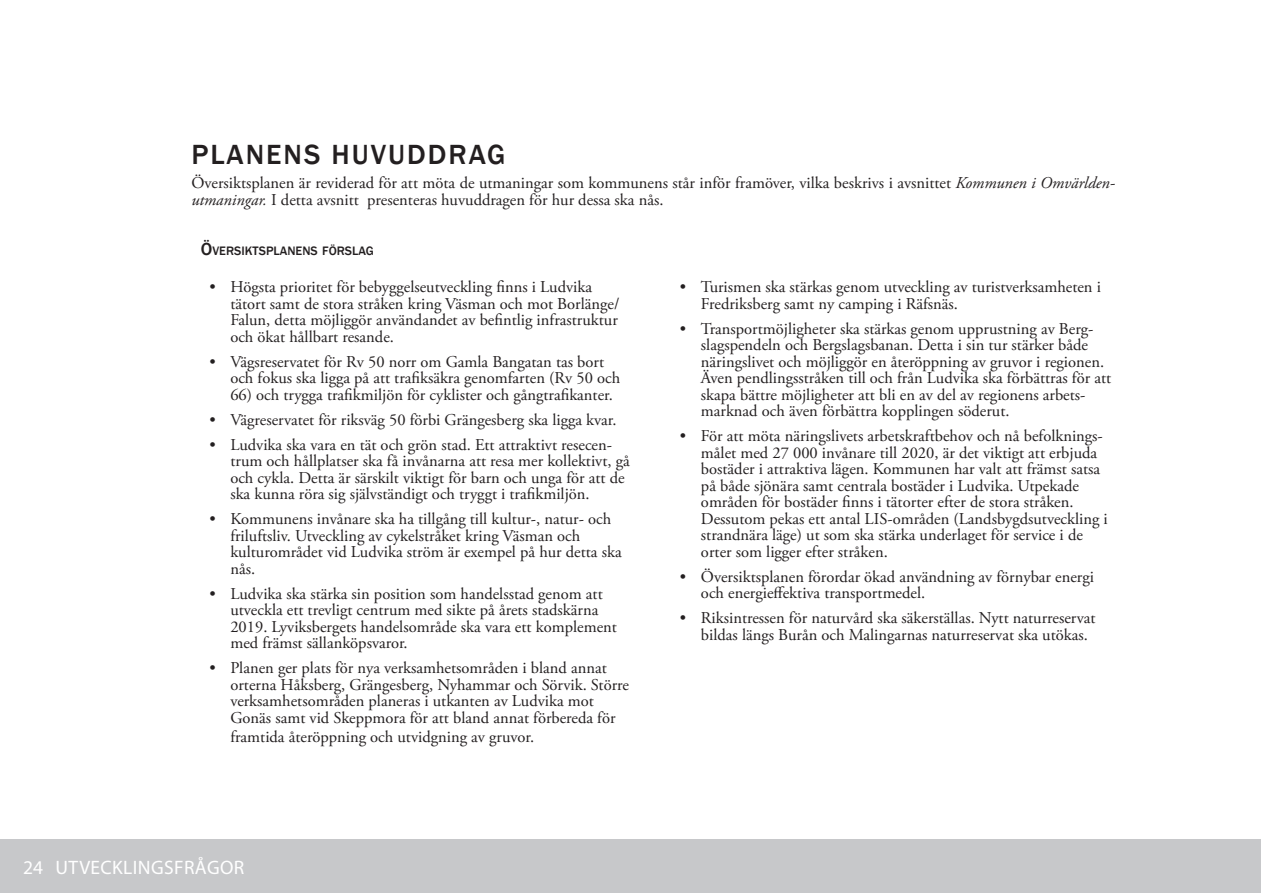
<style>
.page{position:relative;width:1263px;height:893px;background:#fff}
.page>*{position:absolute;margin:0;border:0;box-sizing:border-box;transform-origin:0 0}
.Rubrik_1{font:500 28.5px "Franklin Gothic";letter-spacing:.07em;color:#231f20}
.t1{font:19.5px "Myriad Pro";letter-spacing:.02em;color:#fff}
.Huvudtext{font:16.5px/16.5px "Adobe Garamond Pro";color:#231f20}
.Rubrik_3{font:500 12.6px "Franklin Gothic";color:#231f20}
.s1{font-style:italic}
.s2{font-size:18px}
</style>
<div class="page">
<div style="left:0;top:840px;width:1261px;height:53px;background:#c7c8ca"></div>
<p class="Rubrik_1" style="left:191px;top:137px;width:316px">PLANENS HUVUDDRAG</p>
<p class="Huvudtext" style="left:191px;top:174px;width:925px;line-height:17.2px">Översiktsplanen är reviderad för att möta de utmaningar som kommunens står inför framöver, vilka beskrivs i avsnittet <span class="s1">Kommunen i Omvärlden&shy;utmaningar.</span> I detta avsnitt presenteras huvuddragen för hur dessa ska nås.</p>
<p class="Rubrik_3" style="left:201px;top:243px;width:174px"><span class="s2">Ö</span>VERSIKTSPLANENS FÖRSLAG</p>
<p class="Huvudtext" style="left:230px;top:279px;width:391px;text-indent:-21px">• Högsta prioritet för bebyggelseutveckling finns i Ludvika tätort samt de stora stråken kring Väsman och mot Borlänge/ Falun, detta möjliggör användandet av befintlig infrastruktur och ökat hållbart resande.</p>
<p class="Huvudtext" style="left:230px;top:354px;width:391px;text-indent:-21px">• Vägsreservatet för Rv 50 norr om Gamla Bangatan tas bort och fokus ska ligga på att trafiksäkra genomfarten (Rv 50 och</p>
<p class="Huvudtext" style="left:230px;top:387px;width:384px">66) och trygga trafikmiljön för cyklister och gångtrafikanter.</p>
<p class="Huvudtext" style="left:209px;top:412px;width:409px">• Vägreservatet för riksväg 50 förbi Grängesberg ska ligga kvar.</p>
<p class="Huvudtext" style="left:230px;top:437px;width:401px;text-indent:-21px">• Ludvika ska vara en tät och grön stad. Ett attraktivt resecen&shy;trum och hållplatser ska få invånarna att resa mer kollektivt, gå och cykla. Detta är särskilt viktigt för barn och unga för att de ska kunna röra sig självständigt och tryggt i trafikmiljön.</p>
<p class="Huvudtext" style="left:230px;top:511px;width:393px;text-indent:-21px">• Kommunens invånare ska ha tillgång till kultur-, natur- och friluftsliv. Utveckling av cykelstråket kring Väsman och kulturområdet vid Ludvika ström är exempel på hur detta ska nås.</p>
<p class="Huvudtext" style="left:230px;top:586px;width:388px;text-indent:-21px">• Ludvika ska stärka sin position som handelsstad genom att utveckla ett trevligt centrum med sikte på årets stadskärna 2019. Lyviksbergets handelsområde ska vara ett komplement med främst sällanköpsvaror.</p>
<p class="Huvudtext" style="left:230px;top:660px;width:400px;text-indent:-21px">• Planen ger plats för nya verksamhetsområden i bland annat orterna Håksberg, Grängesberg, Nyhammar och Sörvik. Större verksamhetsområden planeras i utkanten av Ludvika mot Gonäs samt vid Skeppmora för att bland annat förbereda för</p>
<p class="Huvudtext" style="left:230px;top:729px;width:305px">framtida återöppning och utvidgning av gruvor.</p>
<p class="t1" style="left:23px;top:855px;width:223px">24 UTVECKLINGSFRÅGOR</p>
<p class="Huvudtext" style="left:701px;top:279px;width:401px;text-indent:-21px">• Turismen ska stärkas genom utveckling av turistverksamheten i<br>Fredriksberg samt ny camping i Räfsnäs.</p>
<p class="Huvudtext" style="left:701px;top:321px;width:412px;text-indent:-21px">• Transportmöjligheter ska stärkas genom upprustning av Berg&shy;slagspendeln och Bergslagsbanan. Detta i sin tur stärker både näringslivet och möjliggör en återöppning av gruvor i regionen.<br>Även pendlingsstråken till och från Ludvika ska förbättras för att skapa bättre möjligheter att bli en av del av regionens arbets&shy;marknad och även förbättra kopplingen söderut.</p>
<p class="Huvudtext" style="left:701px;top:428px;width:408px;text-indent:-21px">• För att möta näringslivets arbetskraftbehov och nå befolknings&shy;målet med 27 000 invånare till 2020, är det viktigt att erbjuda bostäder i attraktiva lägen. Kommunen har valt att främst satsa på både sjönära samt centrala bostäder i Ludvika. Utpekade områden för bostäder finns i tätorter efter de stora stråken.<br>Dessutom pekas ett antal LIS-områden (Landsbygdsutveckling i strandnära läge) ut som ska stärka underlaget för service i de orter som ligger efter stråken.</p>
<p class="Huvudtext" style="left:701px;top:569px;width:394px;text-indent:-21px">• Översiktsplanen förordar ökad användning av förnybar energi och energieffektiva transportmedel.</p>
<p class="Huvudtext" style="left:701px;top:610px;width:396px;text-indent:-21px">• Riksintressen för naturvård ska säkerställas. Nytt naturreservat bildas längs Burån och Malingarnas naturreservat ska utökas.</p>
</div>
